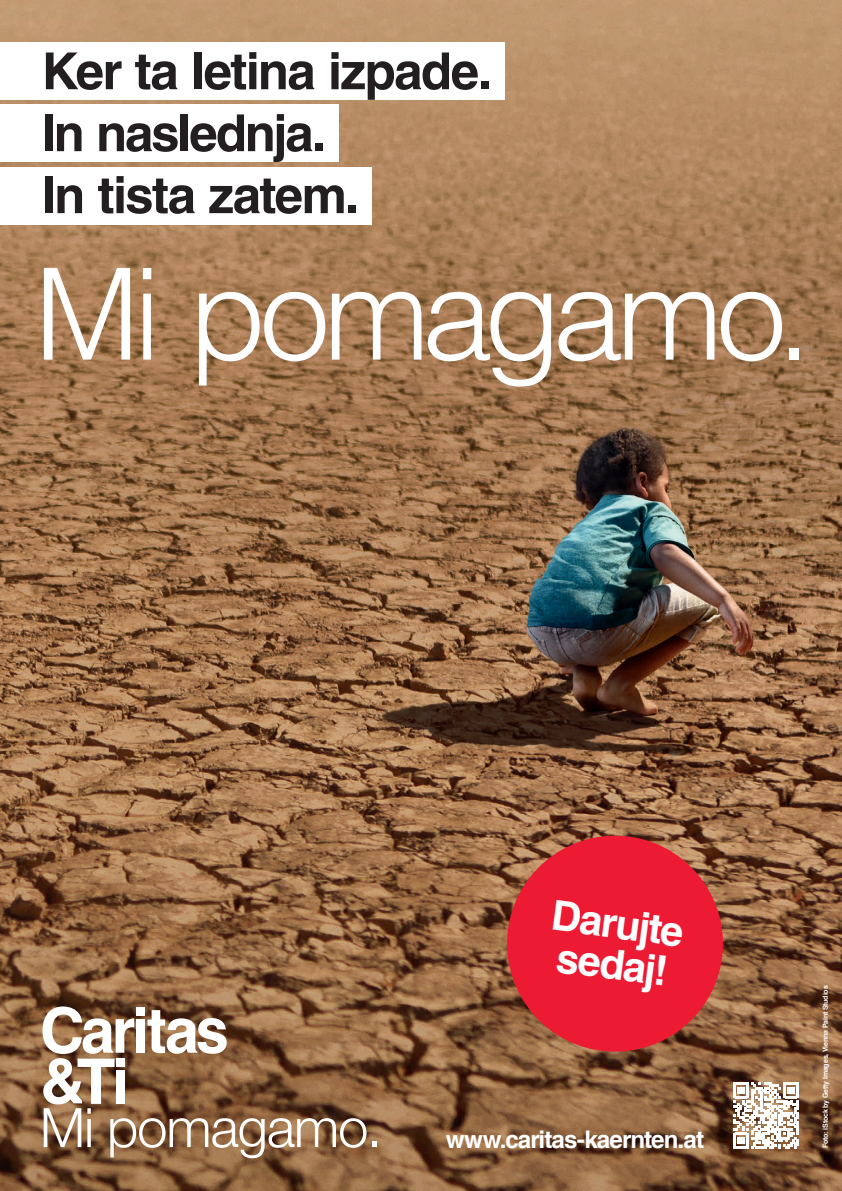
<style>
.page{position:relative;width:842px;height:1191px;background:#fff}
.page>*{position:absolute;margin:0;border:0;box-sizing:border-box;transform-origin:0 0}
.t1{font:300 127.2px "Helveticafor Caritas";letter-spacing:-.055em;color:#fff}
.t2{font:700 51.1px/61.9px "Helveticafor Caritas";letter-spacing:-.035em;color:#231f20}
.t3{font:700 41.3px/41.3px "Helveticafor Caritas";color:#fff}
.t4{font:700 24.2px "Helveticafor Caritas";letter-spacing:-.04em;color:#fff}
.t5{font:700 7px "Helvetica LT Com";letter-spacing:-.015em;color:#fff}
</style>
<div class="page">
<img style="left:0;top:0;width:842px;height:1191px">
<svg style="left:733px;top:1082px;width:66px;height:66px"></svg>
<div style="left:0;top:167px;width:372px;height:57px;background:#fff"></div>
<div style="left:0;top:105px;width:338px;height:57px;background:#fff"></div>
<div style="left:0;top:43px;width:504px;height:57px;background:#fff"></div>
<svg style="left:498px;top:827px;width:234px;height:233px;background:#ce3137"></svg>
<svg style="left:373px;top:1141px;width:4px;height:6px"></svg>
<svg style="left:43px;top:1006px;width:323px;height:152px"></svg>
<div style="left:116px;top:1058px;width:9px;height:8px;background:#fff"></div>
<div style="left:116px;top:1070px;width:9px;height:33px;background:#fff"></div>
<p class="t2" style="left:41px;top:40px;width:452px">Ker ta letina izpade.<br>In naslednja.<br>In tista zatem.</p>
<h1 class="t1" style="left:34px;top:235px;width:779px">Mi pomagamo.</h1>
<p class="t3" style="left:555px;top:894px;width:134px;rotate:8deg">Darujte sedaj!</p>
<p class="t4" style="left:446px;top:1124px;width:260px">www.caritas-kaernten.at</p>
<p class="t5" style="left:821px;top:1148px;width:164px;rotate:-90deg">Foto: iStock by Getty Images, Vienna Paint Studios</p>
</div>
